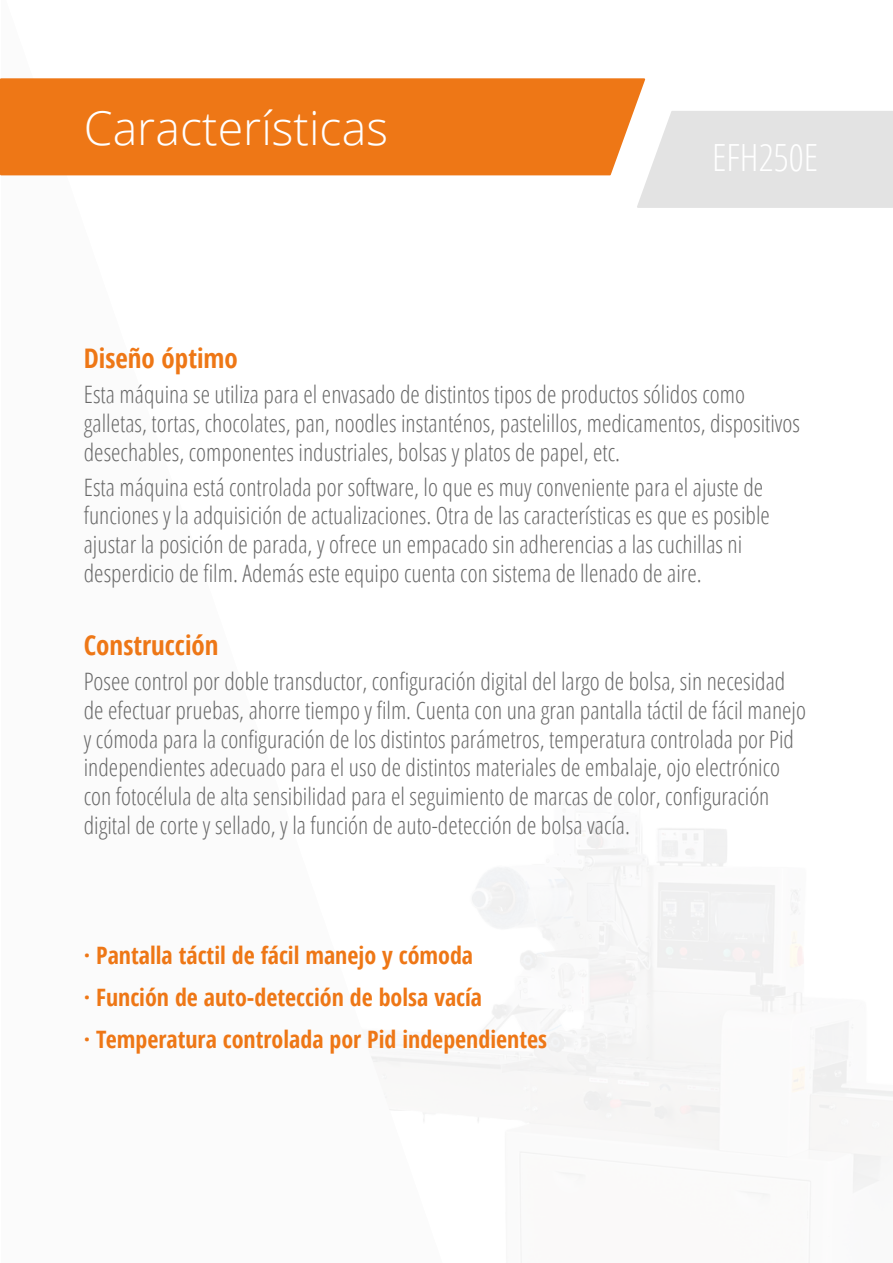
<style>
.page{position:relative;width:893px;height:1263px;background:#fff}
.page>*{position:absolute;margin:0;border:0;box-sizing:border-box;transform-origin:0 0}
.t1{font:300 46.5px "Open Sans";color:#fff}
.t2{font:300 condensed 37.5px "Open Sans";color:#fff}
.t3{font:700 condensed 27px "Open Sans";color:#ee7716}
.t4{font:300 condensed 24px/28.8px "Open Sans";color:#696969}
.t5{font:700 condensed 24px/42px "Open Sans";color:#ee7716}
</style>
<div class="page">
<div style="left:0;top:78px;width:645px;height:97px;background:#ee7716"></div>
<div style="left:637px;top:111px;width:256px;height:97px;background:#e3e3e3"></div>
<h1 class="t1" style="left:84px;top:96px;width:306px">Características</h1>
<h2 class="t2" style="left:712px;top:132px;width:108px">EFH250E</h2>
<p class="t3" style="left:84px;top:340px;width:156px">Diseño óptimo</p>
<p class="t4" style="left:84px;top:379px;width:718px">Esta máquina se utiliza para el envasado de distintos tipos de productos sólidos como galletas, tortas, chocolates, pan, noodles instanténos, pastelillos, medicamentos, dispositivos desechables, componentes industriales, bolsas y platos de papel, etc.</p>
<p class="t4" style="left:84px;top:472px;width:688px">Esta máquina está controlada por software, lo que es muy conveniente para el ajuste de funciones y la adquisición de actualizaciones. Otra de las características es que es posible ajustar la posición de parada, y ofrece un empacado sin adherencias a las cuchillas ni desperdicio de film. Además este equipo cuenta con sistema de llenado de aire.</p>
<p class="t3" style="left:84px;top:627px;width:136px">Construcción</p>
<p class="t4" style="left:84px;top:666px;width:724px">Posee control por doble transductor, configuración digital del largo de bolsa, sin necesidad de efectuar pruebas, ahorre tiempo y film. Cuenta con una gran pantalla táctil de fácil manejo y cómoda para la configuración de los distintos parámetros, temperatura controlada por Pid independientes adecuado para el uso de distintos materiales de embalaje, ojo electrónico con fotocélula de alta sensibilidad para el seguimiento de marcas de color, configuración digital de corte y sellado, y la función de auto-detección de bolsa vacía.</p>
<p class="t5" style="left:84px;top:934px;width:465px">· Pantalla táctil de fácil manejo y cómoda<br>· Función de auto-detección de bolsa vacía<br>· Temperatura controlada por Pid independientes</p>
</div>
